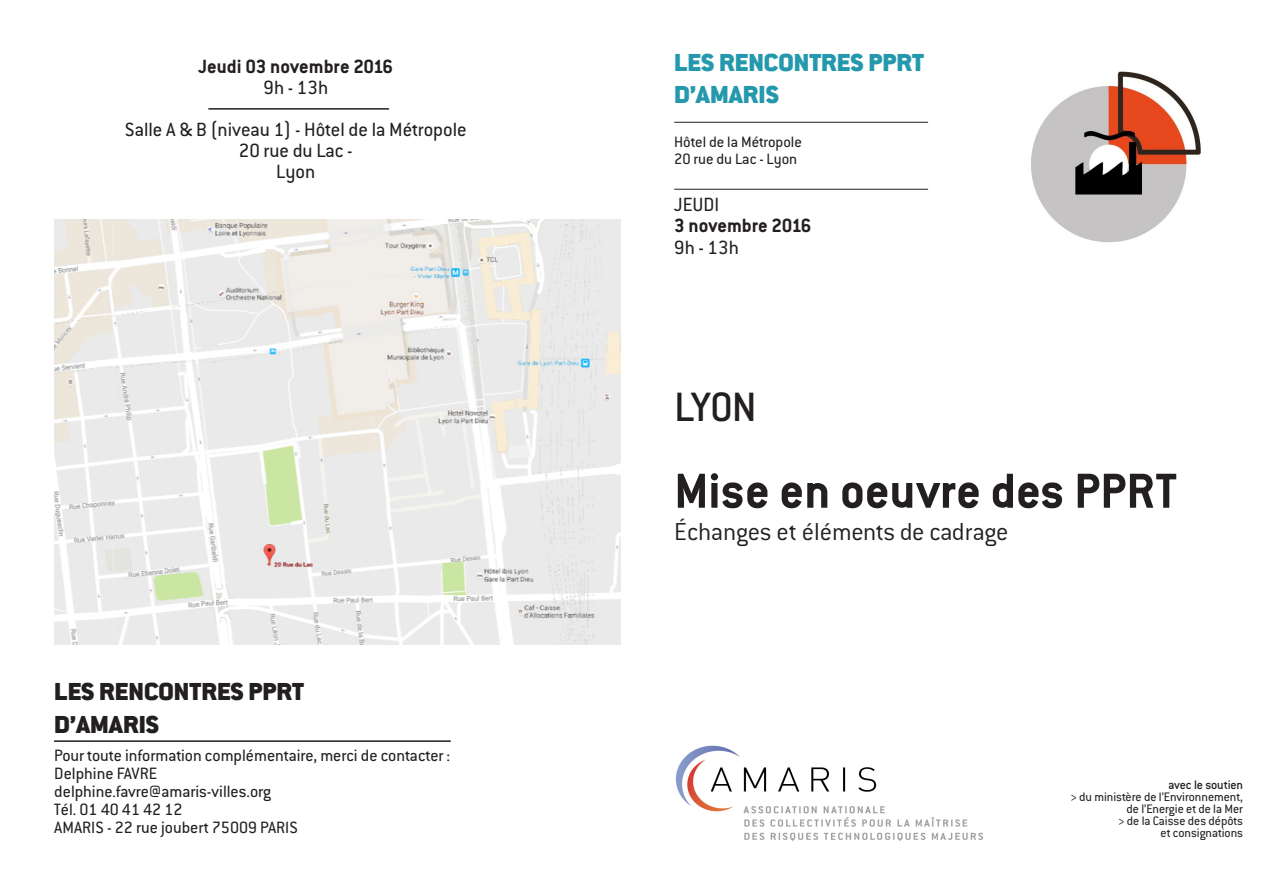
<style>
.page{position:relative;width:1263px;height:893px;background:#fff}
.page>*{position:absolute;margin:0;border:0;box-sizing:border-box;transform-origin:0 0}
.t1{font:700 54px "Conduit ITC Std";color:#231f20}
.t2{font:500 45px "Conduit ITC Std";color:#231f20}
.t3{font:300 27px "Conduit ITC Std";letter-spacing:-.015em;color:#231f20}
.t4{font:900 27px "Conduit ITC Std";color:#2499ad}
.t5{font:900 27px "Conduit ITC Std";color:#231f20}
.t6{font:21px "Conduit ITC Std";color:#231f20}
.t7{font:700 21px "Conduit ITC Std";color:#231f20}
.t8{font:18px "Conduit ITC Std";color:#231f20}
.t9{font:16.5px "Conduit ITC Std";color:#231f20}
.t10{font:13.5px/12px "Conduit ITC Std";color:#231f20;text-align:right}
.t11{font:500 13.5px "Conduit ITC Std";letter-spacing:-.015em;color:#231f20}
</style>
<div class="page">
<hr style="left:674px;top:122px;width:254px;height:1px;background:#231f20">
<img style="left:675px;top:745px;width:308px;height:96px">
<hr style="left:54px;top:740px;width:397px;height:2px;background:#231f20">
<hr style="left:208px;top:108px;width:181px;height:2px;background:#231f20">
<hr style="left:674px;top:189px;width:254px;height:1px;background:#231f20">
<img style="left:1031px;top:71px;width:170px;height:171px">
<img style="left:54px;top:220px;width:566px;height:425px">
<p class="t7" style="left:198px;top:54px;width:196px">Jeudi 03 novembre 2016</p>
<p class="t6" style="left:263px;top:75px;width:66px">9h - 13h</p>
<p class="t6" style="left:125px;top:117px;width:343px">Salle A &amp; B (niveau 1) - Hôtel de la Métropole</p>
<p class="t6" style="left:239px;top:138px;width:115px">20 rue du Lac -</p>
<p class="t6" style="left:276px;top:159px;width:40px">Lyon</p>
<p class="t5" style="left:54px;top:677px;width:251px">LES RENCONTRES PPRT</p>
<p class="t5" style="left:54px;top:709px;width:106px">D’AMARIS</p>
<p class="t8" style="left:54px;top:745px;width:397px">Pour toute information complémentaire, merci de contacter :</p>
<p class="t8" style="left:54px;top:763px;width:104px">Delphine FAVRE</p>
<p class="t8" style="left:54px;top:781px;width:218px">delphine.favre@amaris-villes.org</p>
<p class="t8" style="left:54px;top:799px;width:130px">Tél. 01 40 41 42 12</p>
<p class="t8" style="left:54px;top:817px;width:245px">AMARIS - 22 rue joubert 75009 PARIS</p>
<p class="t4" style="left:674px;top:48px;width:251px">LES RENCONTRES PPRT</p>
<p class="t4" style="left:674px;top:80px;width:106px">D’AMARIS</p>
<p class="t9" style="left:674px;top:132px;width:129px">Hôtel de la Métropole</p>
<p class="t9" style="left:674px;top:149px;width:125px">20 rue du Lac - Lyon</p>
<p class="t6" style="left:674px;top:192px;width:47px">JEUDI</p>
<p class="t7" style="left:674px;top:213px;width:139px">3 novembre 2016</p>
<p class="t6" style="left:674px;top:234px;width:66px">9h - 13h</p>
<p class="t2" style="left:674px;top:380px;width:84px">LYON</p>
<p class="t1" style="left:674px;top:458px;width:504px">Mise en oeuvre des PPRT</p>
<p class="t3" style="left:674px;top:515px;width:336px">Échanges et éléments de cadrage</p>
<p class="t11" style="left:1168px;top:776px;width:76px">avec le soutien</p>
<p class="t10" style="left:1070px;top:790px;width:174px">&gt; du ministère de l’Environnement, de l’Energie et de la Mer</p>
<p class="t10" style="left:1118px;top:814px;width:127px">&gt; de la Caisse des dépôts</p>
<p class="t10" style="left:1160px;top:826px;width:84px">et consignations</p>
</div>
